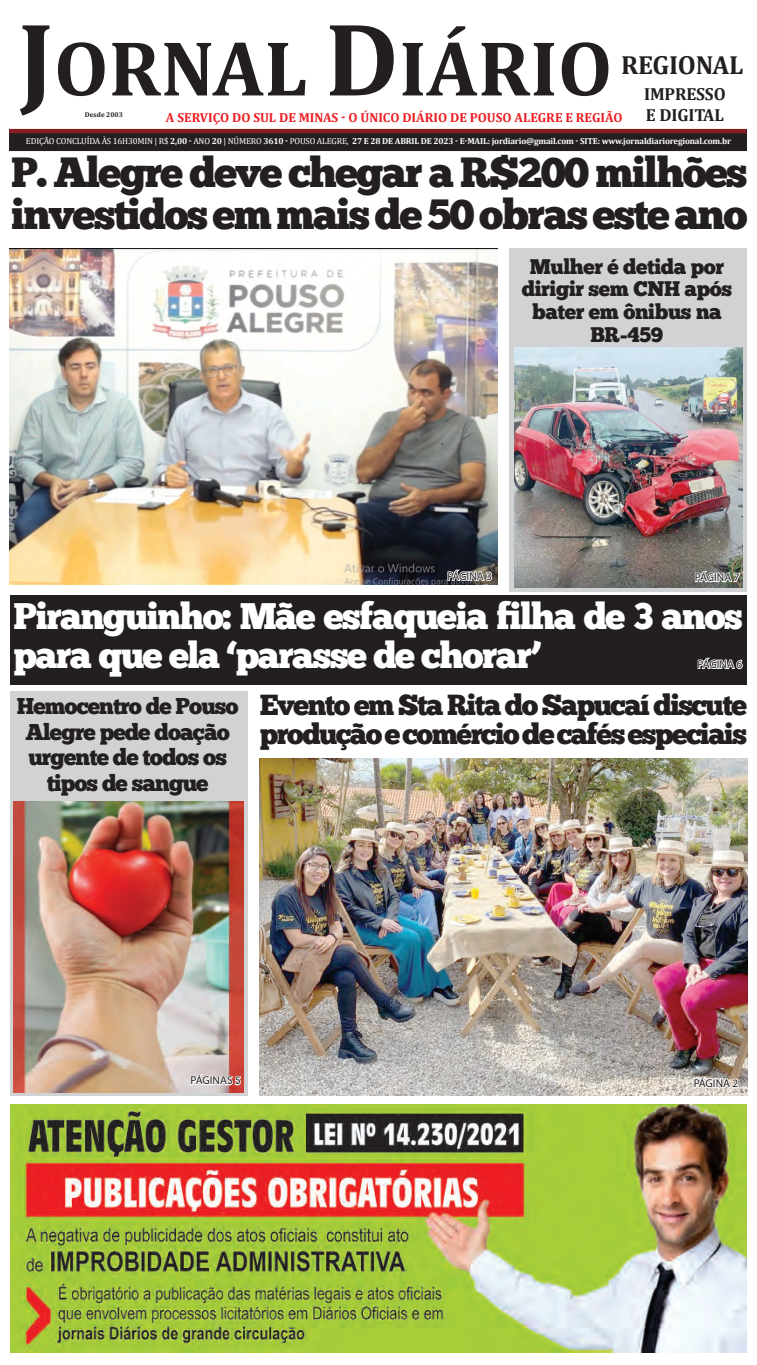
<style>
.page{position:relative;width:757px;height:1365px;background:#fff}
.page>*{position:absolute;margin:0;border:0;box-sizing:border-box;transform-origin:0 0}
.t1{font:700 78.75px "Cambria";color:#231f20}
.t2{font:42px/42px "Chunk Five Ex";letter-spacing:-.04em;color:#231f20}
.t3{font:36.75px/38.5px "Chunk Five Ex";letter-spacing:-.04em;color:#fff}
.t4{font:28.88px/28.9px "Chunk Five Ex";letter-spacing:-.05em;color:#231f20}
.t5{font:700 26.25px "Cambria";color:#231f20}
.t6{font:22.75px/25.4px "Chunk Five Ex";letter-spacing:-.04em;color:#231f20;text-align:center}
.t7{font:21px/22.8px "Chunk Five Ex";letter-spacing:-.02em;color:#231f20;text-align:center}
.t8{font:700 17.5px/21px "Cambria";letter-spacing:-.01em;color:#231f20}
.t9{font:700 13.12px "Cambria";color:#ee1f23}
.t10{font:11.38px "Myriad Pro";color:#231f20}
.t11{font:700 8.75px "Cambria";letter-spacing:-.02em;color:#fff}
.t12{font:700 7px "Cambria";color:#231f20}
.s1{font-size:105px}
.s2{font-weight:400}
</style>
<div class="page">
<img style="left:260px;top:758px;width:487px;height:337px">
<img style="left:10px;top:248px;width:487px;height:337px">
<div style="left:10px;top:595px;width:737px;height:90px;background:#231f20"></div>
<svg style="left:697px;top:657px;width:46px;height:13px"></svg>
<div style="left:509px;top:248px;width:238px;height:343px;background:#d1d2d4"></div>
<div style="left:10px;top:691px;width:237px;height:404px;background:#d1d2d4"></div>
<div style="left:9px;top:129px;width:737px;height:21px;background:#231f20"></div>
<hr style="left:9px;top:150px;width:737px;height:1px;background:#231f20">
<hr style="left:9px;top:129px;width:737px;height:4px;background:#881e21">
<img style="left:11px;top:1104px;width:735px;height:248px">
<svg style="left:446px;top:558px;width:47px;height:27px"></svg>
<svg style="left:692px;top:1065px;width:47px;height:28px"></svg>
<img style="left:514px;top:347px;width:228px;height:240px">
<svg style="left:694px;top:560px;width:46px;height:28px"></svg>
<img style="left:14px;top:801px;width:229px;height:290px">
<svg style="left:190px;top:1063px;width:52px;height:27px"></svg>
<p class="t1" style="left:18px;top:13px;width:595px"><span class="s1">J</span>ornal <span class="s1">D</span>iário</p>
<p class="t5" style="left:621px;top:46px;width:64px">REGIONAL</p>
<p class="t8" style="left:644px;top:83px;width:81px">IMPRESSO<br>EDIGITAL</p>
<p class="t9" style="left:166px;top:108px;width:267px">A serviço do Sul de Minas - O ÚNICO DIÁRIO</p>
<p class="t9" style="left:450px;top:108px;width:173px">DE POUSO ALEGRE EREGIÃO</p>
<p class="t12" style="left:85px;top:110px;width:39px">Desde 2003</p>
<p class="t11" style="left:26px;top:135px;width:706px"><span class="s2">EDIÇÃO CONCLUÍDA ÀS 16H30MIN | R$</span> 2,00 - <span class="s2">ANO</span> 20 <span class="s2">| NÚMERO</span> 3610 - <span class="s2">POUSO ALEGRE,</span> 27 e 28 de abril DE 2023 - e-mail: jordiario@gmail.com - Site: www.jornaldiarioregional.com.br</p>
<p class="t2" style="left:11px;top:150px;width:737px">P. Alegre deve chegar a R$200 milhões investidos em mais de 50 obras este ano</p>
<p class="t7" style="left:521px;top:254px;width:212px">Mulher é detida por dirigir sem CNH após bater em ônibus na<br>BR-459</p>
<p class="t10" style="left:447px;top:569px;width:46px">PÁGINA 3</p>
<p class="t10" style="left:694px;top:570px;width:46px">PÁGINA 7</p>
<p class="t3" style="left:14px;top:596px;width:730px">Piranguinho: Mãe esfaqueia filha de 3 anos para que ela ‘parasse de chorar’</p>
<p class="t10" style="left:697px;top:657px;width:46px">PÁGINA 6</p>
<p class="t6" style="left:17px;top:693px;width:223px">Hemocentro de Pouso<br>Alegre pede doação urgente de todos os tipos de sangue</p>
<p class="t4" style="left:260px;top:689px;width:488px">Evento em Sta Rita do Sapucaí discute produção e comércio de cafés especiais</p>
<p class="t10" style="left:190px;top:1073px;width:52px">PÁGINAS 5</p>
<p class="t10" style="left:693px;top:1075px;width:46px">PÁGINA 2</p>
</div>
